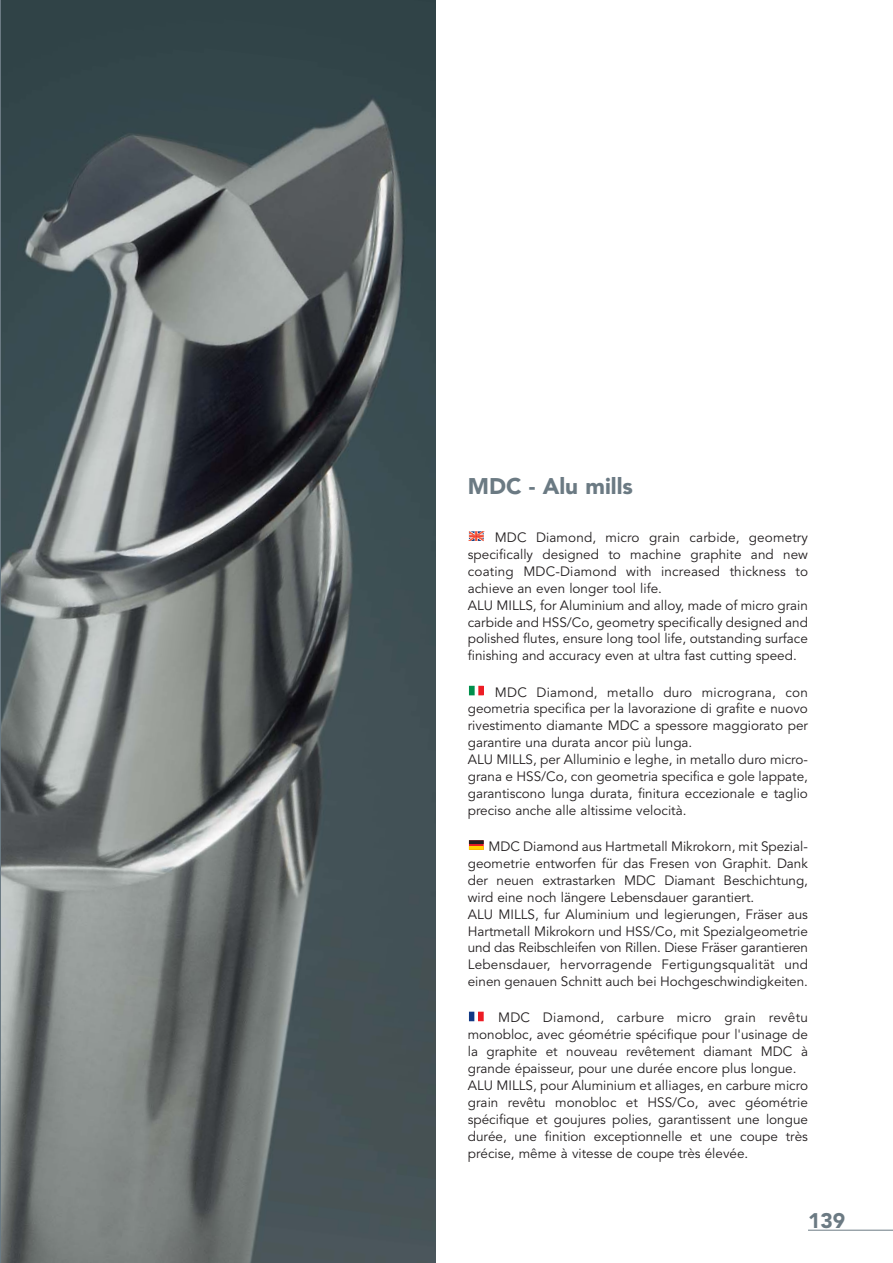
<style>
.page{position:relative;width:893px;height:1263px;background:#fff}
.page>*{position:absolute;margin:0;border:0;box-sizing:border-box;transform-origin:0 0}
.t1{font:900 22.5px "Avenir";color:#6b7a83}
.t2{font:900 21px "Avenir";color:#6b7a83}
.t3{font:13.5px/17px "Avenir";color:#231f20}
</style>
<div class="page">
<hr style="left:808px;top:1230px;width:85px;height:1px;background:#6b7a83">
<img style="left:0;top:0;width:436px;height:1263px">
<svg style="left:469px;top:531px;width:15px;height:10px"></svg>
<div style="left:469px;top:686px;width:14px;height:9px;border:1px solid #fff"></div>
<svg style="left:479px;top:686px;width:4px;height:9px"></svg>
<div style="left:469px;top:686px;width:5px;height:9px;background:#008f4c"></div>
<svg style="left:471px;top:844px;width:10px;height:3px"></svg>
<div style="left:469px;top:841px;width:14px;height:8px;border:1px solid #ed1c24"></div>
<div style="left:469px;top:841px;width:14px;height:3px;border:1px solid #231f20"></div>
<svg style="left:469px;top:847px;width:14px;height:2px"></svg>
<div style="left:469px;top:1012px;width:14px;height:9px;border:1px solid #fff"></div>
<div style="left:469px;top:1012px;width:5px;height:9px;background:#113884"></div>
<div style="left:478px;top:1012px;width:5px;height:9px;background:#ed1c24"></div>
<h1 class="t1" style="left:468px;top:477px;width:167px">MDC - Alu mills</h1>
<p class="t3" style="left:468px;top:530px;width:342px;text-indent:27px">MDC Diamond, micro grain carbide, geometry specifically designed to machine graphite and new coating MDC-Diamond with increased thickness to achieve an even longer tool life.<br>ALU MILLS, for Aluminium and alloy, made of micro grain carbide and HSS/Co, geometry specifically designed and polished flutes, ensure long tool life, outstanding surface finishing and accuracy even at ultra fast cutting speed.</p>
<p class="t3" style="left:468px;top:685px;width:342px;text-indent:27px">MDC Diamond, metallo duro micrograna, con geometria specifica per la lavorazione di grafite e nuovo rivestimento diamante MDC a spessore maggiorato per garantire una durata ancor più lunga.<br>ALU MILLS, per Alluminio e leghe, in metallo duro micro&shy;grana e HSS/Co, con geometria specifica e gole lappate, garantiscono lunga durata, finitura eccezionale e taglio preciso anche alle altissime velocità.</p>
<p class="t3" style="left:468px;top:839px;width:342px;text-indent:21px">MDC Diamond aus Hartmetall Mikrokorn, mit Spezial&shy;geometrie entworfen für das Fresen von Graphit. Dank der neuen extrastarken MDC Diamant Beschichtung, wird eine noch längere Lebensdauer garantiert.<br>ALU MILLS, fur Aluminium und legierungen, Fräser aus Hartmetall Mikrokorn und HSS/Co, mit Spezialgeometrie und das Reibschleifen von Rillen. Diese Fräser garantieren Lebensdauer, hervorragende Fertigungsqualität und einen genauen Schnitt auch bei Hochgeschwindigkeiten.</p>
<p class="t3" style="left:468px;top:1011px;width:342px;text-indent:30px">MDC Diamond, carbure micro grain revêtu monobloc, avec géométrie spécifique pour l'usinage de la graphite et nouveau revêtement diamant MDC à grande épaisseur, pour une durée encore plus longue.<br>ALU MILLS, pour Aluminium et alliages, en carbure micro grain revêtu monobloc et HSS/Co, avec géométrie spécifique et goujures polies, garantissent une longue durée, une finition exceptionnelle et une coupe très précise, même à vitesse de coupe très élevée.</p>
<h2 class="t2" style="left:808px;top:1212px;width:39px">139</h2>
</div>
